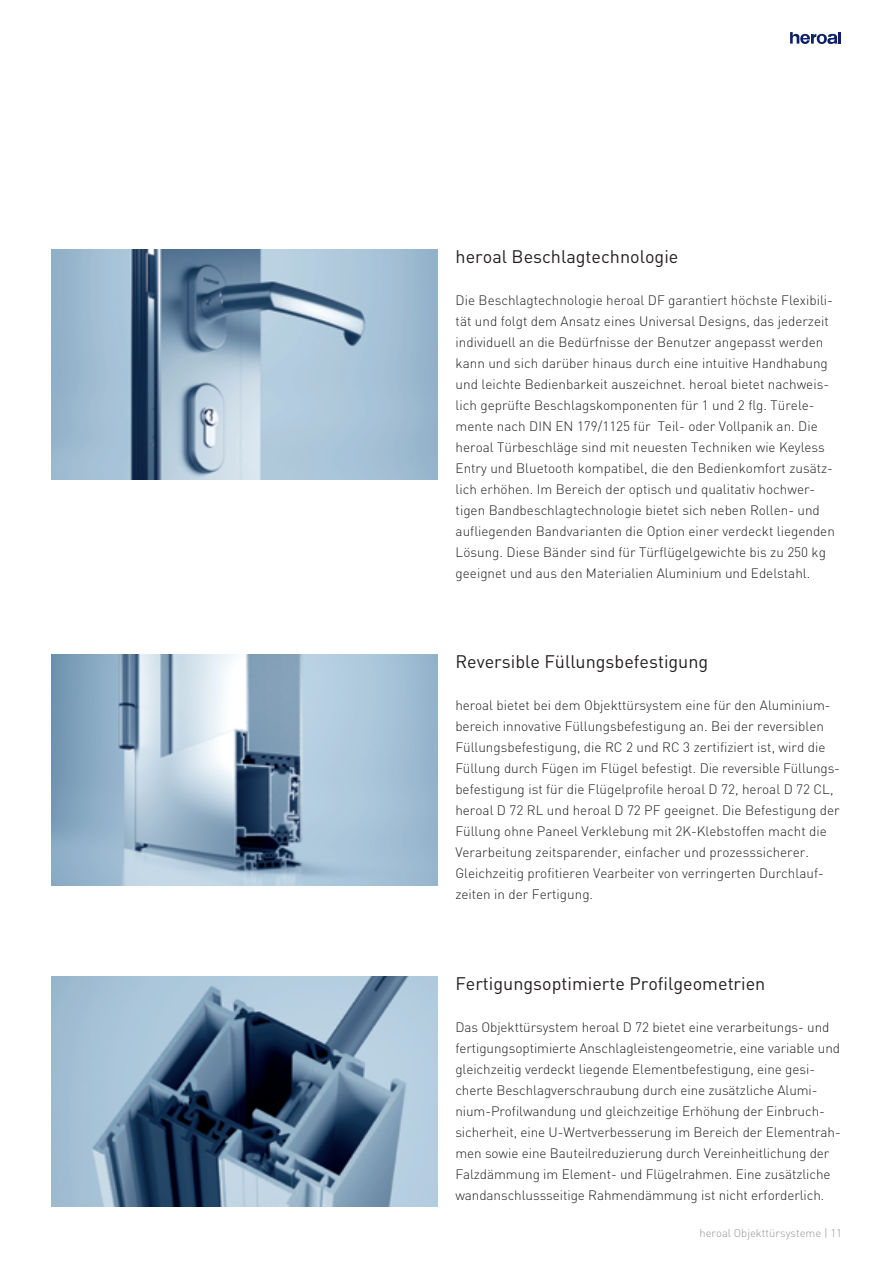
<style>
.page{position:relative;width:893px;height:1263px;background:#fff}
.page>*{position:absolute;margin:0;border:0;box-sizing:border-box;transform-origin:0 0}
.t1{font:18px "DIN Pro";color:#231f20}
.t2{font:300 13.5px/21px "DIN Pro";color:#231f20}
.t3{font:300 11.25px "DIN Pro";color:#939598}
</style>
<div class="page">
<svg style="left:790px;top:32px;width:51px;height:12px"></svg>
<img style="left:51px;top:249px;width:386px;height:230px">
<img style="left:51px;top:655px;width:387px;height:230px">
<img style="left:51px;top:976px;width:387px;height:230px">
<h1 class="t1" style="left:456px;top:242px;width:224px">heroal Beschlagtechnologie</h1>
<p class="t2" style="left:456px;top:288px;width:381px">Die Beschlagtechnologie heroal DF garantiert höchste Flexibili&shy;tät und folgt dem Ansatz eines Universal Designs, das jederzeit individuell an die Bedürfnisse der Benutzer angepasst werden kann und sich darüber hinaus durch eine intuitive Handhabung und leichte Bedienbarkeit auszeichnet. heroal bietet nachweis&shy;lich geprüfte Beschlagskomponenten für 1 und 2 flg. Türele&shy;mente nach DIN EN 179/1125 für Teil- oder Vollpanik an. Die heroal Türbeschläge sind mit neuesten Techniken wie Keyless Entry und Bluetooth kompatibel, die den Bedienkomfort zusätz&shy;lich erhöhen. Im Bereich der optisch und qualitativ hochwer&shy;tigen Bandbeschlagtechnologie bietet sich neben Rollen- und aufliegenden Bandvarianten die Option einer verdeckt liegenden Lösung. Diese Bänder sind für Türflügelgewichte bis zu 250 kg geeignet und aus den Materialien Aluminium und Edelstahl.</p>
<h1 class="t1" style="left:455px;top:648px;width:254px">Reversible Füllungsbefestigung</h1>
<p class="t2" style="left:455px;top:694px;width:386px">heroal bietet bei dem Objekttürsystem eine für den Aluminium&shy;bereich innovative Füllungsbefestigung an. Bei der reversiblen Füllungsbefestigung, die RC 2 und RC 3 zertifiziert ist, wird die Füllung durch Fügen im Flügel befestigt. Die reversible Füllungs&shy;befestigung ist für die Flügelprofile heroal D 72, heroal D 72 CL, heroal D 72 RL und heroal D 72 PF geeignet. Die Befestigung der Füllung ohne Paneel Verklebung mit 2K-Klebstoffen macht die Verarbeitung zeitsparender, einfacher und prozesssicherer.<br>Gleichzeitig profitieren Vearbeiter von verringerten Durchlauf&shy;zeiten in der Fertigung.</p>
<h1 class="t1" style="left:455px;top:969px;width:312px">Fertigungsoptimierte Profilgeometrien</h1>
<p class="t2" style="left:455px;top:1015px;width:387px">Das Objekttürsystem heroal D 72 bietet eine verarbeitungs- und fertigungsoptimierte Anschlagleistengeometrie, eine variable und gleichzeitig verdeckt liegende Elementbefestigung, eine gesi&shy;cherte Beschlagverschraubung durch eine zusätzliche Alumi&shy;nium-Profilwandung und gleichzeitige Erhöhung der Einbruch&shy;sicherheit, eine U-Wertverbesserung im Bereich der Elementrah&shy;men sowie eine Bauteilreduzierung durch Vereinheitlichung der Falzdämmung im Element- und Flügelrahmen. Eine zusätzliche wandanschlussseitige Rahmendämmung ist nicht erforderlich.</p>
<p class="t3" style="left:699px;top:1224px;width:144px">heroal Objekttürsysteme | 11</p>
</div>
